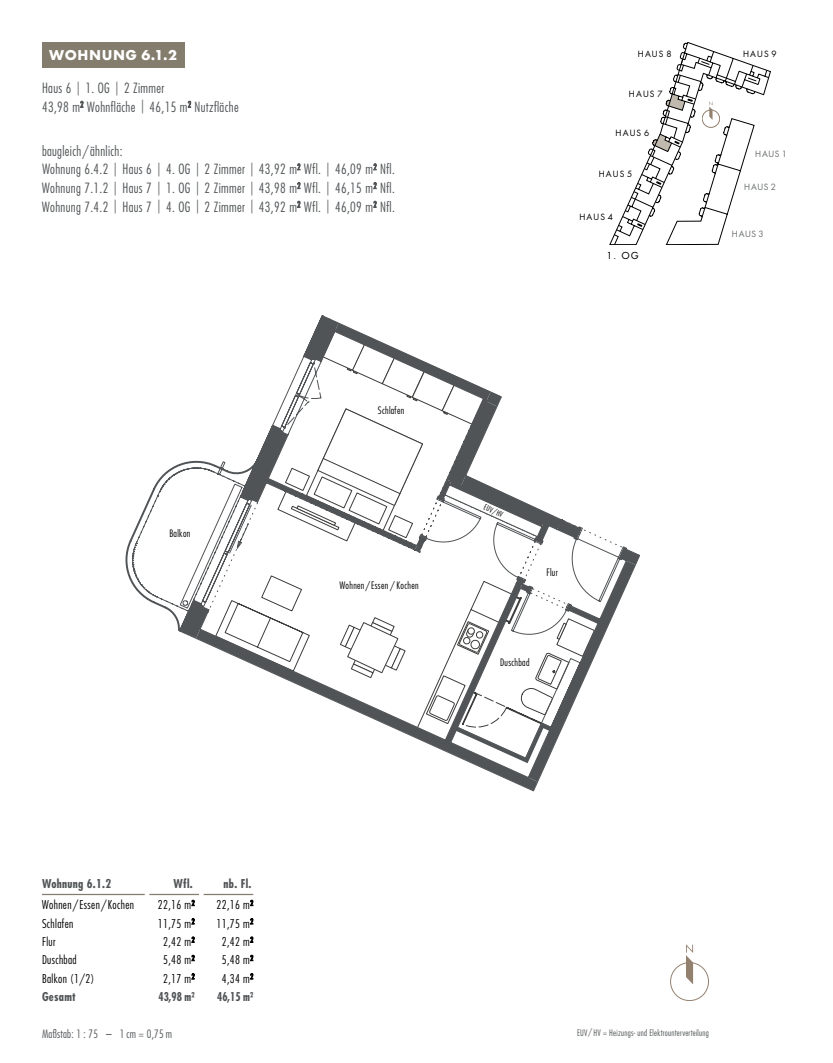
<style>
.page{position:relative;width:833px;height:1063px;background:#fff}
.page>*{position:absolute;margin:0;border:0;box-sizing:border-box;transform-origin:0 0}
.t1{font:700 14.88px "Futura PT";letter-spacing:.04em;color:#fff}
.t2{font:300 condensed 13.75px/18.8px "Futura";letter-spacing:.025em;color:#505456}
.t3{font:300 condensed 11.88px "Futura";letter-spacing:.03em;color:#000}
.t4{font:700 condensed 11.88px "Futura";letter-spacing:.025em;color:#505456}
.t5{font:700 condensed 11.88px "Futura";letter-spacing:.025em;color:#505456;scale:.9 1}
.t6{font:300 condensed 11.25px "Futura";letter-spacing:.025em;color:#505456}
.t7{font:300 condensed 10px "Futura";letter-spacing:.03em;color:#000}
.t8{font:9.38px "Futura";color:#000}
.t9{font:300 condensed 8.75px "Futura";letter-spacing:.03em;color:#505456}
.t10{font:8.38px "Futura";letter-spacing:.13em;color:#000}
.t11{font:8.38px "Futura";letter-spacing:.08em;color:#6a6d6e}
.t12{font:300 condensed 7.5px "Futura";color:#000}
</style>
<div class="page">
<svg style="left:126px;top:460px;width:514px;height:331px"></svg>
<svg style="left:215px;top:316px;width:424px;height:466px"></svg>
<div style="left:670px;top:962px;width:39px;height:39px;border:1px solid #938170;border-radius:50%"></div>
<svg style="left:686px;top:944px;width:7px;height:40px"></svg>
<svg style="left:150px;top:894px;width:54px;height:2px"></svg>
<hr style="left:42px;top:894px;width:103px;height:1px;background:#847d6d">
<hr style="left:149px;top:894px;width:50px;height:1px;background:#847d6d">
<hr style="left:204px;top:894px;width:49px;height:1px;background:#847d6d">
<div style="left:42px;top:42px;width:142px;height:26px;background:#847d6d"></div>
<svg style="left:609px;top:42px;width:161px;height:203px"></svg>
<p class="t1" style="left:49px;top:46px;width:129px">WOHNUNG 6.1.2</p>
<p class="t2" style="left:42px;top:79px;width:198px">Haus 6 | 1. OG | 2 Zimmer<br>43,98 m<sup>2</sup> Wohnfläche | 46,15 m<sup>2</sup> Nutzfläche</p>
<p class="t2" style="left:42px;top:141px;width:354px">baugleich/ähnlich:<br>Wohnung 6.4.2 | Haus 6 | 4. OG | 2 Zimmer | 43,92 m<sup>2</sup> Wfl. | 46,09 m<sup>2</sup> Nfl.<br>Wohnung 7.1.2 | Haus 7 | 1. OG | 2 Zimmer | 43,98 m<sup>2</sup> Wfl. | 46,15 m<sup>2</sup> Nfl.<br>Wohnung 7.4.2 | Haus 7 | 4. OG | 2 Zimmer | 43,92 m<sup>2</sup> Wfl. | 46,09 m<sup>2</sup> Nfl.</p>
<p class="t7" style="left:169px;top:527px;width:23px">Balkon</p>
<p class="t7" style="left:378px;top:404px;width:28px">Schlafen</p>
<p class="t7" style="left:339px;top:579px;width:81px">Wohnen/Essen / Kochen</p>
<p class="t10" style="left:638px;top:48px;width:35px">HAUS 8</p>
<p class="t10" style="left:743px;top:49px;width:35px">HAUS 9</p>
<p class="t10" style="left:629px;top:88px;width:35px">HAUS 7</p>
<p class="t10" style="left:615px;top:127px;width:35px">HAUS 6</p>
<p class="t10" style="left:598px;top:168px;width:35px">HAUS 5</p>
<p class="t10" style="left:579px;top:211px;width:35px">HAUS 4</p>
<p class="t8" style="left:607px;top:249px;width:33px">1. OG</p>
<p class="t11" style="left:755px;top:148px;width:33px">HAUS 1</p>
<p class="t11" style="left:744px;top:182px;width:33px">HAUS 2</p>
<p class="t11" style="left:732px;top:228px;width:33px">HAUS 3</p>
<p class="t12" style="left:486px;top:503px;width:22px;rotate:25deg">EUV/HV</p>
<p class="t7" style="left:546px;top:566px;width:13px">Flur</p>
<p class="t7" style="left:500px;top:656px;width:31px">Duschbad</p>
<p class="t4" style="left:42px;top:876px;width:71px">Wohnung 6.1.2</p>
<p class="t4" style="left:173px;top:876px;width:21px">Wfl.</p>
<p class="t4" style="left:224px;top:876px;width:29px">nb. Fl.</p>
<p class="t3" style="left:42px;top:897px;width:93px">Wohnen/Essen/Kochen</p>
<p class="t3" style="left:158px;top:897px;width:38px">22,16 m²</p>
<p class="t3" style="left:216px;top:897px;width:38px">22,16 m²</p>
<p class="t3" style="left:42px;top:916px;width:33px">Schlafen</p>
<p class="t3" style="left:158px;top:916px;width:38px">11,75 m²</p>
<p class="t3" style="left:216px;top:916px;width:38px">11,75 m²</p>
<p class="t3" style="left:42px;top:934px;width:15px">Flur</p>
<p class="t3" style="left:163px;top:934px;width:33px">2,42 m²</p>
<p class="t3" style="left:222px;top:934px;width:33px">2,42 m²</p>
<p class="t3" style="left:42px;top:953px;width:36px">Duschbad</p>
<p class="t3" style="left:163px;top:953px;width:33px">5,48 m²</p>
<p class="t3" style="left:222px;top:953px;width:33px">5,48 m²</p>
<p class="t3" style="left:42px;top:971px;width:54px">Balkon (1/2)</p>
<p class="t3" style="left:163px;top:971px;width:33px">2,17 m²</p>
<p class="t3" style="left:222px;top:971px;width:33px">4,34 m²</p>
<p class="t4" style="left:42px;top:989px;width:35px">Gesamt</p>
<p class="t5" style="left:158px;top:989px;width:42px">43,98 m²</p>
<p class="t5" style="left:217px;top:989px;width:42px">46,15 m²</p>
<p class="t6" style="left:42px;top:1027px;width:131px">Maßstab: 1 : 75 – 1 cm = 0,75 m</p>
<p class="t9" style="left:577px;top:1027px;width:133px">EUV/ HV = Heizungs- und Elektrounterverteilung</p>
</div>
